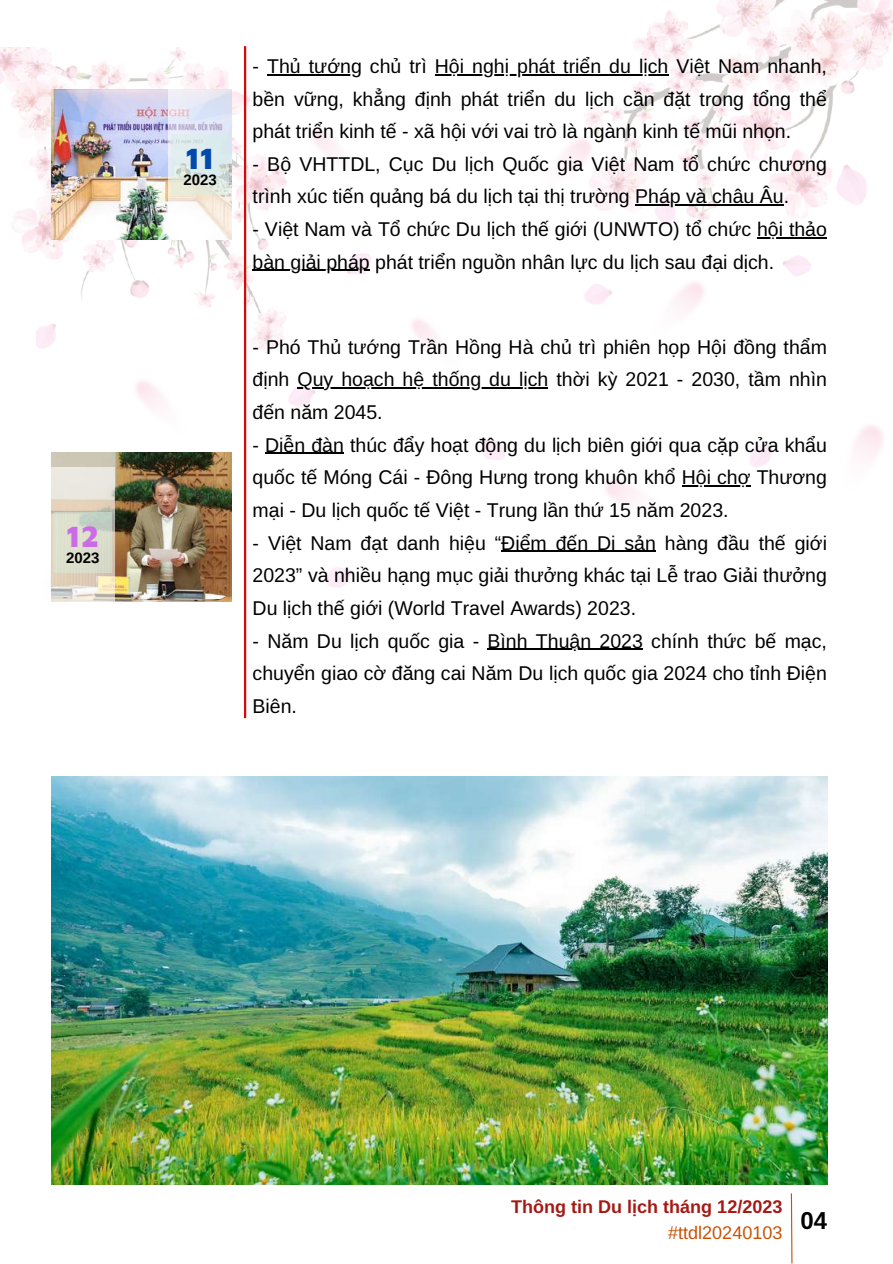
<style>
.page{position:relative;width:893px;height:1264px;background:#fff}
.page>*{position:absolute;margin:0;border:0;box-sizing:border-box;transform-origin:0 0}
.t1{font:900 30px "Maven Pro";color:#004aad}
.t2{font:900 30px "Maven Pro";color:#cb6ce6}
.t3{font:700 24px "Libra Sans";color:#000}
.t4{font:19.5px/32.7px "Libra Sans";color:#000;text-align:justify}
.t5{font:700 18px "Libra Sans";color:#a51914}
.t6{font:18px "Libra Sans";color:#c85103}
.t7{font:700 15px "Arimo";color:#000}
</style>
<div class="page">
<img style="left:0;top:48px;width:371px;height:558px">
<img style="left:412px;top:0;width:480px;height:551px">
<img style="left:51px;top:90px;width:118px;height:149px">
<svg style="left:169px;top:89px;width:62px;height:151px"></svg>
<div style="left:171px;top:134px;width:58px;height:60px;background:#d7efe1;opacity:.5"></div>
<img style="left:51px;top:452px;width:180px;height:150px">
<svg style="left:51px;top:467px;width:63px;height:139px;background:#e5ddcf"></svg>
<div style="left:54px;top:512px;width:58px;height:60px;background:#d7efe1;opacity:.5"></div>
<img style="left:51px;top:776px;width:776px;height:408px">
<svg style="left:790px;top:1193px;width:3px;height:70px"></svg>
<hr style="left:267px;top:74px;width:95px;height:1px;background:#000">
<hr style="left:435px;top:74px;width:233px;height:1px;background:#000">
<hr style="left:635px;top:205px;width:148px;height:1px;background:#000">
<hr style="left:757px;top:237px;width:70px;height:1px;background:#000">
<hr style="left:252px;top:270px;width:118px;height:1px;background:#000">
<hr style="left:297px;top:387px;width:251px;height:2px;background:#000">
<hr style="left:265px;top:453px;width:79px;height:1px;background:#000">
<hr style="left:681px;top:485px;width:69px;height:1px;background:#000">
<hr style="left:501px;top:551px;width:155px;height:1px;background:#000">
<hr style="left:487px;top:648px;width:156px;height:2px;background:#000">
<hr style="left:244px;top:46px;width:2px;height:672px;background:#d60909">
<h1 class="t2" style="left:66px;top:518px;width:34px">12</h1>
<p class="t7" style="left:66px;top:549px;width:35px">2023</p>
<h1 class="t1" style="left:186px;top:140px;width:30px">11</h1>
<p class="t7" style="left:183px;top:171px;width:35px">2023</p>
<p class="t4" style="left:252px;top:50px;width:576px">- Thủ tướng chủ trì Hội nghị phát triển du lịch Việt Nam nhanh, bền vững, khẳng định phát triển du lịch cần đặt trong tổng thể phát triển kinh tế - xã hội với vai trò là ngành kinh tế mũi nhọn.</p>
<p class="t4" style="left:252px;top:148px;width:576px">- Bộ VHTTDL, Cục Du lịch Quốc gia Việt Nam tổ chức chương trình xúc tiến quảng bá du lịch tại thị trường Pháp và châu Âu.</p>
<p class="t4" style="left:252px;top:213px;width:576px">- Việt Nam và Tổ chức Du lịch thế giới (UNWTO) tổ chức hội thảo bàn giải pháp phát triển nguồn nhân lực du lịch sau đại dịch.</p>
<p class="t4" style="left:252px;top:331px;width:576px">- Phó Thủ tướng Trần Hồng Hà chủ trì phiên họp Hội đồng thẩm định Quy hoạch hệ thống du lịch thời kỳ 2021 - 2030, tầm nhìn đến năm 2045.</p>
<p class="t4" style="left:252px;top:428px;width:576px">- Diễn đàn thúc đẩy hoạt động du lịch biên giới qua cặp cửa khẩu quốc tế Móng Cái - Đông Hưng trong khuôn khổ Hội chợ Thương mại - Du lịch quốc tế Việt - Trung lần thứ 15 năm 2023.</p>
<p class="t4" style="left:252px;top:526px;width:576px">- Việt Nam đạt danh hiệu “Điểm đến Di sản hàng đầu thế giới 2023” và nhiều hạng mục giải thưởng khác tại Lễ trao Giải thưởng Du lịch thế giới (World Travel Awards) 2023.</p>
<p class="t4" style="left:252px;top:624px;width:576px">- Năm Du lịch quốc gia - Bình Thuận 2023 chính thức bế mạc, chuyển giao cờ đăng cai Năm Du lịch quốc gia 2024 cho tỉnh Điện Biên.</p>
<p class="t5" style="left:511px;top:1196px;width:273px">Thông tin Du lịch tháng 12/2023</p>
<p class="t6" style="left:668px;top:1222px;width:116px">#ttdl20240103</p>
<p class="t3" style="left:800px;top:1207px;width:28px">04</p>
</div>
